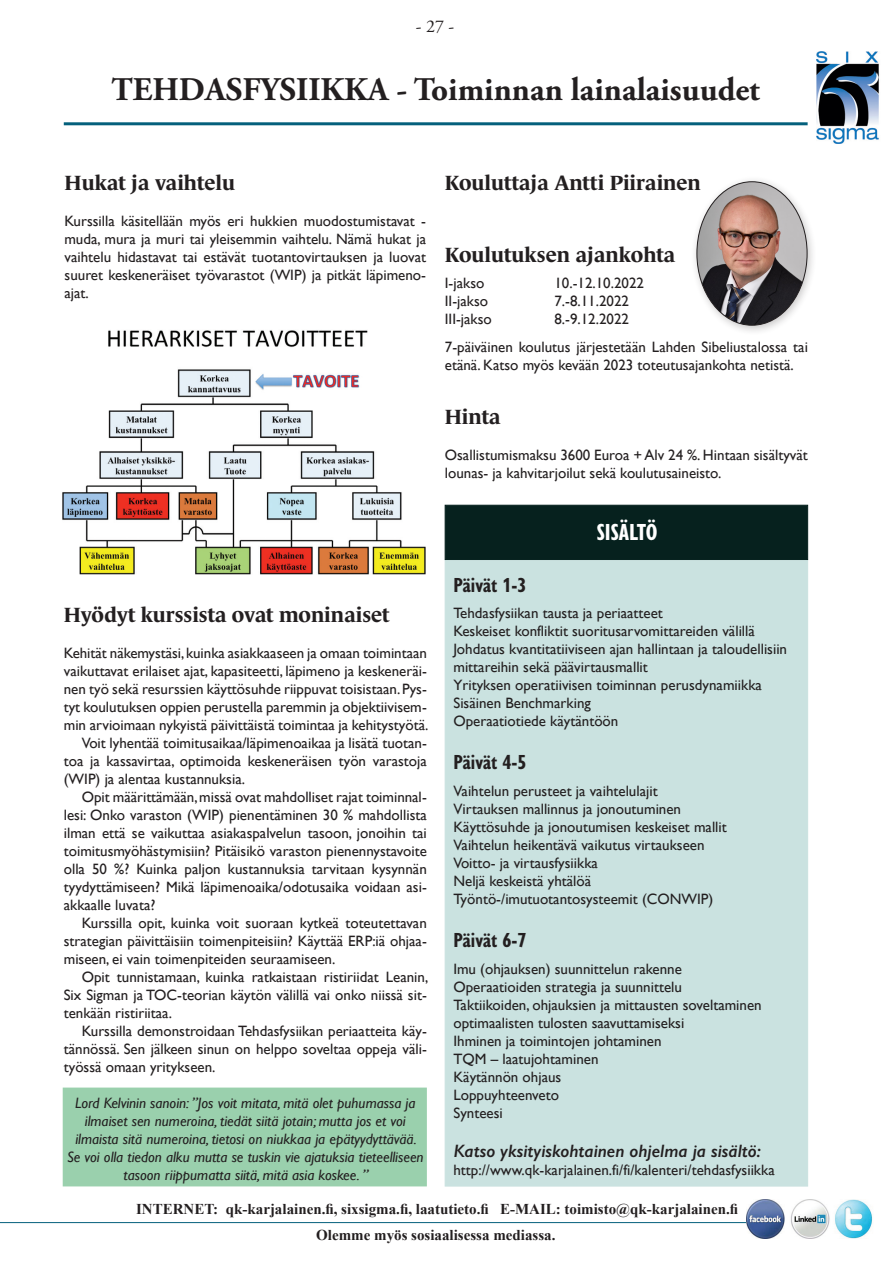
<style>
.page{position:relative;width:893px;height:1263px;background:#fff}
.page>*{position:absolute;margin:0;border:0;box-sizing:border-box;transform-origin:0 0}
.Otsikkoteksti_SIN-UU{font:700 33px "Adobe Garamond Pro";color:#231f20}
.OHJELMA-OTSIKKO-2007{font:700 condensed 24px "Gill Sans Nova";color:#fff}
.Väliotsikko{font:700 21px "Le Monde Journal Std";color:#231f20}
.PÄIVÄ-2007{font:700 condensed 21px "Gill Sans Nova";letter-spacing:-.01em;color:#231f20}
.ohjelma{font:italic 600 18px "Gill Sans";color:#231f20}
.t1{font:18px "Adobe Garamond Pro";color:#231f20}
.Leipis_sis{font:15px/18px "Gill Sans";color:#231f20;text-align:justify}
.ohjelma-2{font:15px/18px "Gill Sans";color:#231f20}
.Leipis{font:15px/18px "Gill Sans";color:#231f20}
.Leipis_italic{font:italic 15px/18px "Gill Sans";color:#231f20;text-align:center}
.t2{font:700 15px "Times New Roman";color:#231f20}
.Leipis_ajankohdat_no{font:15px "Gill Sans";color:#231f20}
</style>
<div class="page">
<hr style="left:0;top:1222px;width:746px;height:1px;background:#04607c">
<img style="left:746px;top:1200px;width:126px;height:38px">
<hr style="left:64px;top:122px;width:744px;height:3px;background:#04607c">
<img style="left:62px;top:330px;width:364px;height:245px">
<div style="left:445px;top:560px;width:363px;height:626px;background:#cae2e0"></div>
<div style="left:445px;top:505px;width:363px;height:55px;background:#06211e;border:1px solid #06211e"></div>
<div style="left:63px;top:1087px;width:364px;height:99px;background:#9ad0ad;border:2px solid #9ad0ad"></div>
<div style="left:691px;top:175px;width:126px;height:161px;background:#231f20;opacity:.25"></div>
<img style="left:697px;top:182px;width:110px;height:143px">
<img style="left:816px;top:51px;width:63px;height:92px">
<p class="t1" style="left:416px;top:16px;width:40px">- 27 -</p>
<p class="Otsikkoteksti_SIN-UU" style="left:111px;top:70px;width:650px">TEHDASFYSIIKKA - Toiminnan lainalaisuudet</p>
<p class="Väliotsikko" style="left:65px;top:171px;width:172px">Hukat ja vaihtelu</p>
<p class="Leipis" style="left:65px;top:212px;width:363px;text-align:justify">Kurssilla käsitellään myös eri hukkien muodostumistavat - muda, mura ja muri tai yleisemmin vaihtelu. Nämä hukat ja vaihtelu hidastavat tai estävät tuotantovirtauksen ja luovat suuret keskeneräiset työvarastot (WIP) ja pitkät läpimeno&shy;ajat.</p>
<p class="Väliotsikko" style="left:64px;top:603px;width:327px">Hyödyt kurssista ovat moninaiset</p>
<p class="Leipis" style="left:64px;top:644px;width:366px;text-align:justify">Kehität näkemystäsi, kuinka asiakkaaseen ja omaan toimintaan vaikuttavat erilaiset ajat, kapasiteetti, läpimeno ja keskeneräi&shy;nen työ sekä resurssien käyttösuhde riippuvat toisistaan. Pys&shy;tyt koulutuksen oppien perustella paremmin ja objektiivisem&shy;min arvioimaan nykyistä päivittäistä toimintaa ja kehitystyötä.</p>
<p class="Leipis_sis" style="left:64px;top:734px;width:365px;text-indent:18px">Voit lyhentää toimitusaikaa/läpimenoaikaa ja lisätä tuotan&shy;toa ja kassavirtaa, optimoida keskeneräisen työn varastoja (WIP) ja alentaa kustannuksia.</p>
<p class="Leipis_sis" style="left:64px;top:788px;width:365px;text-indent:18px">Opit määrittämään, missä ovat mahdolliset rajat toiminnal&shy;lesi: Onko varaston (WIP) pienentäminen 30 % mahdollista ilman että se vaikuttaa asiakaspalvelun tasoon, jonoihin tai toimitusmyöhästymisiin? Pitäisikö varaston pienennystavoite olla 50 %? Kuinka paljon kustannuksia tarvitaan kysynnän tyydyttämiseen? Mikä läpimenoaika/odotusaika voidaan asi&shy;akkaalle luvata?</p>
<p class="Leipis_sis" style="left:64px;top:914px;width:365px;text-indent:18px">Kurssilla opit, kuinka voit suoraan kytkeä toteutettavan strategian päivittäisiin toimenpiteisiin? Käyttää ERP:iä ohjaa&shy;miseen, ei vain toimenpiteiden seuraamiseen.</p>
<p class="Leipis_sis" style="left:64px;top:968px;width:366px;text-indent:18px">Opit tunnistamaan, kuinka ratkaistaan ristiriidat Leanin, Six Sigman ja TOC-teorian käytön välillä vai onko niissä sit&shy;tenkään ristiriitaa.</p>
<p class="Leipis_sis" style="left:64px;top:1022px;width:365px;text-indent:18px">Kurssilla demonstroidaan Tehdasfysiikan periaatteita käy&shy;tännössä. Sen jälkeen sinun on helppo soveltaa oppeja väli&shy;työssä omaan yritykseen.</p>
<p class="Leipis_italic" style="left:75px;top:1094px;width:342px">Lord Kelvinin sanoin: ”Jos voit mitata, mitä olet puhumassa ja</p>
<p class="Leipis_italic" style="left:85px;top:1112px;width:322px">ilmaiset sen numeroina, tiedät siitä jotain; mutta jos et voi</p>
<p class="Leipis_italic" style="left:67px;top:1130px;width:358px">ilmaista sitä numeroina, tietosi on niukkaa ja epätyydyttävää.<br>Se voi olla tiedon alku mutta se tuskin vie ajatuksia tieteelliseen tasoon riippumatta siitä, mitä asia koskee. ”</p>
<p class="Väliotsikko" style="left:445px;top:171px;width:257px">Kouluttaja Antti Piirainen</p>
<p class="Väliotsikko" style="left:445px;top:243px;width:232px">Koulutuksen ajankohta</p>
<p class="Leipis_ajankohdat_no" style="left:445px;top:274px;width:41px">I-jakso</p>
<p class="Leipis_ajankohdat_no" style="left:554px;top:274px;width:91px">10.-12.10.2022</p>
<p class="Leipis_ajankohdat_no" style="left:445px;top:292px;width:45px">II-jakso</p>
<p class="Leipis_ajankohdat_no" style="left:554px;top:292px;width:76px">7.-8.11.2022</p>
<p class="Leipis_ajankohdat_no" style="left:445px;top:310px;width:49px">III-jakso</p>
<p class="Leipis_ajankohdat_no" style="left:554px;top:310px;width:76px">8.-9.12.2022</p>
<p class="Leipis" style="left:445px;top:338px;width:365px">7-päiväinen koulutus järjestetään Lahden Sibeliustalossa tai etänä. Katso myös kevään 2023 toteutusajankohta netistä.</p>
<p class="Väliotsikko" style="left:445px;top:405px;width:57px">Hinta</p>
<p class="Leipis" style="left:445px;top:446px;width:365px">Osallistumismaksu 3600 Euroa + Alv 24 %. Hintaan sisältyvät lounas- ja kahvitarjoilut sekä koulutusaineisto.</p>
<p class="OHJELMA-OTSIKKO-2007" style="left:597px;top:516px;width:62px">SISÄLTÖ</p>
<p class="PÄIVÄ-2007" style="left:453px;top:570px;width:74px">Päivät 1-3</p>
<p class="ohjelma-2" style="left:453px;top:604px;width:211px">Tehdasfysiikan tausta ja periaatteet</p>
<p class="ohjelma-2" style="left:453px;top:622px;width:303px">Keskeiset konfliktit suoritusarvomittareiden välillä</p>
<p class="ohjelma-2" style="left:453px;top:640px;width:335px">Johdatus kvantitatiiviseen ajan hallintaan ja taloudellisiin mittareihin sekä päävirtausmallit</p>
<p class="ohjelma-2" style="left:453px;top:676px;width:310px">Yrityksen operatiivisen toiminnan perusdynamiikka</p>
<p class="ohjelma-2" style="left:453px;top:694px;width:139px">Sisäinen Benchmarking</p>
<p class="ohjelma-2" style="left:453px;top:712px;width:166px">Operaatiotiede käytäntöön</p>
<p class="PÄIVÄ-2007" style="left:453px;top:748px;width:74px">Päivät 4-5</p>
<p class="ohjelma-2" style="left:453px;top:781px;width:206px">Vaihtelun perusteet ja vaihtelulajit</p>
<p class="ohjelma-2" style="left:453px;top:799px;width:229px">Virtauksen mallinnus ja jonoutuminen</p>
<p class="ohjelma-2" style="left:453px;top:817px;width:275px">Käyttösuhde ja jonoutumisen keskeiset mallit</p>
<p class="ohjelma-2" style="left:453px;top:835px;width:253px">Vaihtelun heikentävä vaikutus virtaukseen</p>
<p class="ohjelma-2" style="left:453px;top:853px;width:146px">Voitto- ja virtausfysiikka</p>
<p class="ohjelma-2" style="left:453px;top:871px;width:139px">Neljä keskeistä yhtälöä</p>
<p class="ohjelma-2" style="left:453px;top:889px;width:261px">Työntö-/imutuotantosysteemit (CONWIP)</p>
<p class="PÄIVÄ-2007" style="left:453px;top:926px;width:74px">Päivät 6-7</p>
<p class="ohjelma-2" style="left:453px;top:959px;width:230px">Imu (ohjauksen) suunnittelun rakenne</p>
<p class="ohjelma-2" style="left:453px;top:977px;width:230px">Operaatioiden strategia ja suunnittelu</p>
<p class="ohjelma-2" style="left:453px;top:995px;width:310px">Taktiikoiden, ohjauksien ja mittausten soveltaminen optimaalisten tulosten saavuttamiseksi</p>
<p class="ohjelma-2" style="left:453px;top:1031px;width:210px">Ihminen ja toimintojen johtaminen</p>
<p class="ohjelma-2" style="left:453px;top:1049px;width:147px">TQM – laatujohtaminen</p>
<p class="ohjelma-2" style="left:453px;top:1067px;width:109px">Käytännön ohjaus</p>
<p class="ohjelma-2" style="left:453px;top:1085px;width:107px">Loppuyhteenveto</p>
<p class="ohjelma-2" style="left:453px;top:1103px;width:51px">Synteesi</p>
<p class="ohjelma" style="left:453px;top:1140px;width:309px">Katso yksityiskohtainen ohjelma ja sisältö:</p>
<p class="ohjelma-2" style="left:453px;top:1161px;width:323px">http://www.qk-karjalainen.fi/fi/kalenteri/tehdasfysiikka</p>
<p class="t2" style="left:136px;top:1198px;width:604px">INTERNET: qk-karjalainen.fi, sixsigma.fi, laatutieto.fi E-MAIL: toimisto@qk-karjalainen.fi</p>
<p class="t2" style="left:316px;top:1224px;width:241px">Olemme myös sosiaalisessa mediassa.</p>
</div>
